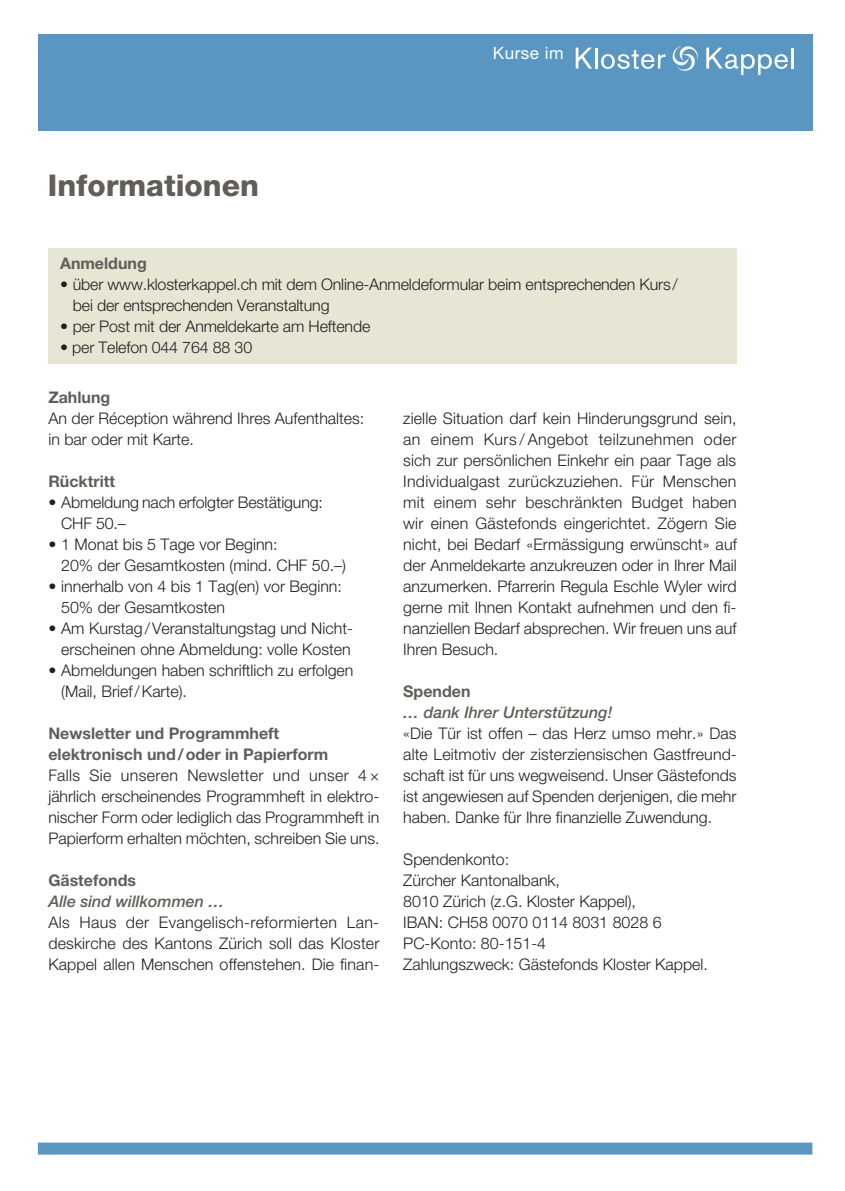
<style>
.page{position:relative;width:845px;height:1191px;background:#fff}
.page>*{position:absolute;margin:0;border:0;box-sizing:border-box;transform-origin:0 0}
.t1{font:800 30px "Helvetica Neue LT Pro";color:#605e57}
.t2{font:17px "Helvetica Neue LT Pro";letter-spacing:.03em;color:#fff}
.t3{font:300 16px/21px "Helvetica Neue LT Pro";color:#231f20}
.t4{font:700 16px "Helvetica Neue LT Pro";color:#605e57}
.s1{font-weight:700;color:#605e57}
.s2{font-weight:500;font-style:italic;color:#605e57}
</style>
<div class="page">
<div style="left:48px;top:248px;width:688px;height:116px;background:#e7e5d4"></div>
<div style="left:38px;top:34px;width:774px;height:96px;background:#5996c1"></div>
<div style="left:38px;top:1142px;width:774px;height:12px;background:#5996c1"></div>
<svg style="left:576px;top:48px;width:16px;height:21px"></svg>
<hr style="left:595px;top:48px;width:2px;height:21px;background:#fff">
<svg style="left:601px;top:50px;width:64px;height:19px"></svg>
<svg style="left:706px;top:48px;width:82px;height:27px"></svg>
<hr style="left:791px;top:48px;width:2px;height:21px;background:#fff">
<svg style="left:672px;top:46px;width:26px;height:25px"></svg>
<p class="t1" style="left:48px;top:167px;width:213px">Informationen</p>
<p class="t2" style="left:493px;top:43px;width:72px">Kurse im</p>
<p class="t4" style="left:60px;top:254px;width:88px">Anmeldung</p>
<p class="t3" style="left:73px;top:274px;width:606px;text-indent:-13px">• über www.klosterkappel.ch mit dem Online-Anmeldeformular beim entsprechenden Kurs/ bei der entsprechenden Veranstaltung</p>
<p class="t3" style="left:60px;top:316px;width:312px">• per Post mit der Anmeldekarte am Heftende</p>
<p class="t3" style="left:60px;top:337px;width:194px">• per Telefon 044 764 88 30</p>
<p class="t3" style="left:48px;top:386px;width:317px"><span class="s1">Zahlung<br></span>An der Réception während Ihres Aufenthaltes: in bar oder mit Karte.</p>
<p class="t4" style="left:48px;top:471px;width:68px">Rücktritt</p>
<p class="t3" style="left:61px;top:491px;width:263px;text-indent:-13px">• Abmeldung nach erfolgter Bestätigung:<br>CHF 50.–</p>
<p class="t3" style="left:61px;top:533px;width:286px;text-indent:-13px">• 1 Monat bis 5 Tage vor Beginn:<br>20% der Gesamtkosten (mind. CHF 50.–)</p>
<p class="t3" style="left:61px;top:575px;width:282px;text-indent:-13px">• innerhalb von 4 bis 1 Tag(en) vor Beginn:<br>50% der Gesamtkosten</p>
<p class="t3" style="left:48px;top:617px;width:306px;text-align:right">• Am Kurstag/Veranstaltungstag und Nicht&shy;erscheinen ohne Abmeldung: volle Kosten</p>
<p class="t3" style="left:61px;top:659px;width:294px;text-indent:-13px">• Abmeldungen haben schriftlich zu erfolgen (Mail, Brief/Karte).</p>
<p class="t3" style="left:48px;top:722px;width:333px"><span class="s1">Newsletter und Programmheft<br>elektronisch und/oder in Papierform<br></span>Falls Sie unseren Newsletter und unser 4 × jährlich erscheinendes Programmheft in elektro&shy;nischer Form oder lediglich das Programmheft in Papierform erhalten möchten, schreiben Sie uns.</p>
<p class="t3" style="left:48px;top:869px;width:332px"><span class="s1">Gästefonds<br></span><span class="s2">Alle sind willkommen …<br></span>Als Haus der Evangelisch-reformierten Lan&shy;deskirche des Kantons Zürich soll das Kloster Kappel allen Menschen offenstehen. Die finan-</p>
<p class="t3" style="left:403px;top:407px;width:335px;text-align:justify">zielle Situation darf kein Hinderungsgrund sein, an einem Kurs / Angebot teilzunehmen oder sich zur persönlichen Einkehr ein paar Tage als Individualgast zurückzuziehen. Für Menschen mit einem sehr beschränkten Budget haben wir einen Gästefonds eingerichtet. Zögern Sie nicht, bei Bedarf «Ermässigung erwünscht» auf der Anmeldekarte anzukreuzen oder in Ihrer Mail anzumerken. Pfarrerin Regula Eschle Wyler wird gerne mit Ihnen Kontakt aufnehmen und den fi&shy;nanziellen Bedarf absprechen. Wir freuen uns auf Ihren Besuch.</p>
<p class="t3" style="left:403px;top:680px;width:335px"><span class="s1">Spenden<br></span><span class="s2">… dank Ihrer Unterstützung!<br></span>«Die Tür ist offen – das Herz umso mehr.» Das alte Leitmotiv der zisterziensischen Gastfreund&shy;schaft ist für uns wegweisend. Unser Gästefonds ist angewiesen auf Spenden derjenigen, die mehr haben. Danke für Ihre finanzielle Zuwendung.</p>
<p class="t3" style="left:403px;top:848px;width:306px">Spendenkonto:<br>Zürcher Kantonalbank,<br>8010 Zürich (z.G. Kloster Kappel),<br>IBAN: CH58 0070 0114 8031 8028 6<br>PC-Konto: 80-151-4<br>Zahlungszweck: Gästefonds Kloster Kappel.</p>
</div>
